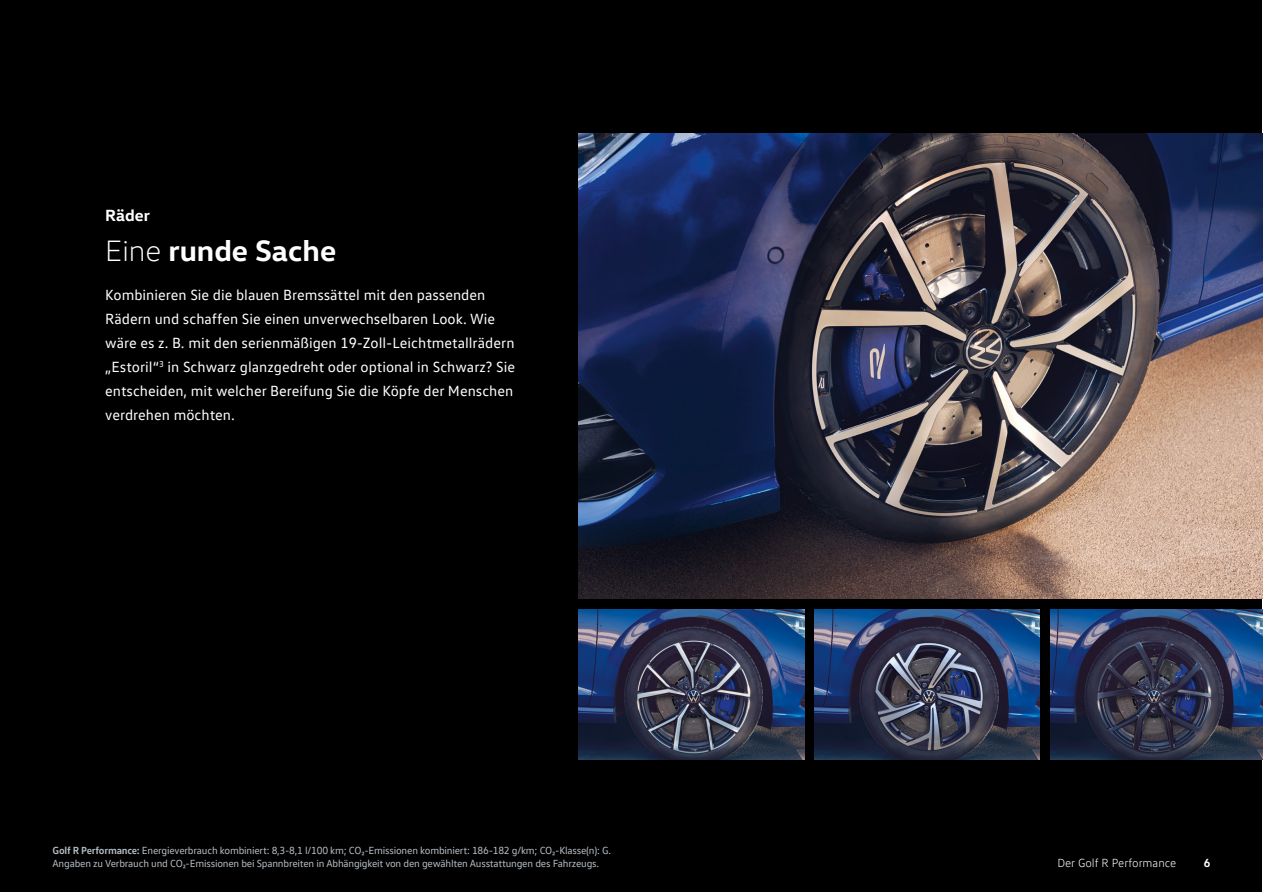
<style>
.page{position:relative;width:1263px;height:893px;background:#fff}
.page>*{position:absolute;margin:0;border:0;box-sizing:border-box;transform-origin:0 0}
.t1{font:700 30px "VW Head";color:#fff}
.t2{font:700 16.5px "VW Head";color:#fff}
.t3{font:15px/24px "VW Text";color:#fff}
.t4{font:300 12px "VW Text";color:#fff}
.t5{font:700 12px "VW Text";color:#fff}
.t6{font:10.5px/13.5px "VW Text";letter-spacing:-.02em;color:#b5bec5}
.s1{font-weight:300}
.s2{font-weight:700}
</style>
<div class="page">
<div style="left:1px;top:1px;width:1261px;height:891px;background:#000"></div>
<img style="left:579px;top:609px;width:225px;height:150px">
<img style="left:814px;top:609px;width:225px;height:150px">
<img style="left:1050px;top:609px;width:213px;height:150px">
<img style="left:579px;top:134px;width:684px;height:464px">
<p class="t2" style="left:105px;top:204px;width:46px">Räder</p>
<h1 class="t1" style="left:105px;top:231px;width:232px"><span class="s1">Eine</span> runde Sache</h1>
<p class="t3" style="left:105px;top:282px;width:411px">Kombinieren Sie die blauen Bremssättel mit den passenden Rädern und schaffen Sie einen unverwechselbaren Look. Wie wäre es z. B. mit den serienmäßigen 19-Zoll-Leichtmetallrädern „Estoril“<sup>3</sup> in Schwarz glanzgedreht oder optional in Schwarz? Sie entscheiden, mit welcher Bereifung Sie die Köpfe der Menschen verdrehen möchten.</p>
<p class="t6" style="left:53px;top:843px;width:560px"><span class="s2">Golf R Performance:</span> Energieverbrauch kombiniert: 8,3-8,1 l/100 km; CO₂-Emissionen kombiniert: 186-182 g/km; CO₂-Klasse(n): G.<br>Angaben zu Verbrauch und CO₂-Emissionen bei Spannbreiten in Abhängigkeit von den gewählten Ausstattungen des Fahrzeugs.</p>
<p class="t4" style="left:1057px;top:856px;width:121px">Der Golf R Performance</p>
<p class="t5" style="left:1204px;top:855px;width:8px">6</p>
</div>
